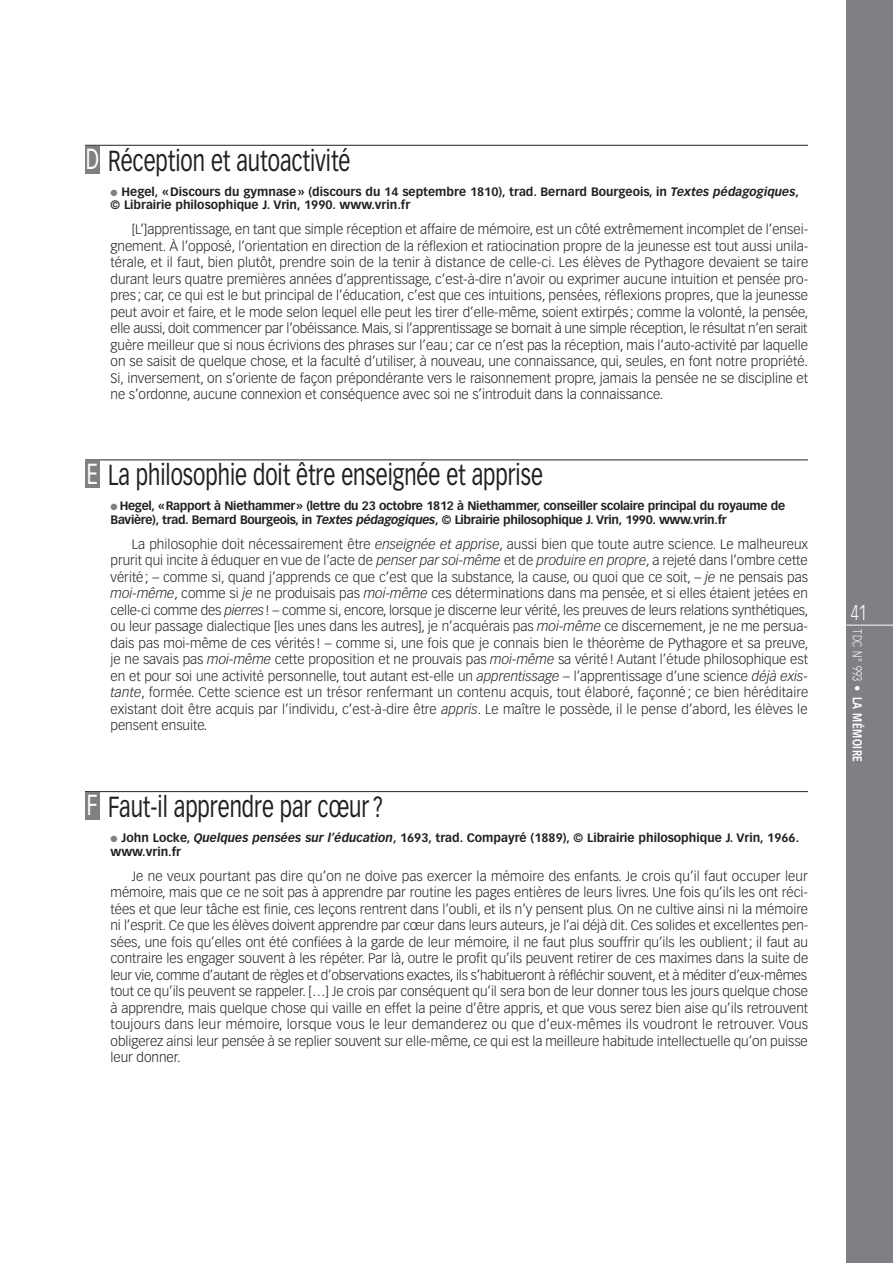
<style>
.page{position:relative;width:893px;height:1263px;background:#fff}
.page>*{position:absolute;margin:0;border:0;box-sizing:border-box;transform-origin:0 0}
.t1{font:28.5px "Vectora LH";color:#231f20;scale:.75 1}
.t2{font:300 21px "Vectora LH";color:#fff;scale:.75 1}
.t3{font:300 13.5px/16.5px "Vectora LH";color:#231f20;text-align:justify}
.t4{font:300 12.75px "Vectora LH";letter-spacing:.05em;color:#fff;scale:.75 1}
.t5{font:700 12px/13.5px "Vectora LH";color:#231f20}
.t6{font:700 12px/13.5px "Vectora LH";letter-spacing:-.025em;color:#231f20}
.s1{color:#fff}
.s2{color:#807f83}
.s3{font-style:italic}
.s4{font-weight:700}
</style>
<div class="page">
<div style="left:846px;top:0;width:47px;height:1263px;background:#807f83"></div>
<hr style="left:846px;top:625px;width:47px;height:1px;background:#fff">
<hr style="left:85px;top:145px;width:723px;height:1px;background:#231f20">
<div style="left:85px;top:146px;width:15px;height:27px;background:#807f83"></div>
<hr style="left:85px;top:791px;width:723px;height:1px;background:#231f20">
<div style="left:85px;top:792px;width:15px;height:28px;background:#807f83"></div>
<hr style="left:85px;top:459px;width:723px;height:1px;background:#231f20">
<div style="left:85px;top:460px;width:15px;height:28px;background:#807f83"></div>
<h1 class="t1" style="left:86px;top:149px;width:354px"><span class="s1">D</span> Réception et autoactivité</h1>
<p class="t5" style="left:111px;top:185px;width:690px"><span class="s2">●</span> Hegel, « Discours du gymnase » (discours du 14 septembre 1810), trad. Bernard Bourgeois, in <span class="s3">Textes pédagogiques</span>, © Librairie philosophique J. Vrin, 1990. www.vrin.fr</p>
<p class="t3" style="left:111px;top:222px;width:699px;text-indent:21px">[L’]apprentissage, en tant que simple réception et affaire de mémoire, est un côté extrêmement incomplet de l’ensei&shy;gnement. À l’opposé, l’orientation en direction de la réflexion et ratiocination propre de la jeunesse est tout aussi unila&shy;térale, et il faut, bien plutôt, prendre soin de la tenir à distance de celle-ci. Les élèves de Pythagore devaient se taire durant leurs quatre premières années d’apprentissage, c’est-à-dire n’avoir ou exprimer aucune intuition et pensée pro&shy;pres ; car, ce qui est le but principal de l’éducation, c’est que ces intuitions, pensées, réflexions propres, que la jeunesse peut avoir et faire, et le mode selon lequel elle peut les tirer d’elle-même, soient extirpés ; comme la volonté, la pensée, elle aussi, doit commencer par l’obéissance. Mais, si l’apprentissage se bornait à une simple réception, le résultat n’en serait guère meilleur que si nous écrivions des phrases sur l’eau ; car ce n’est pas la réception, mais l’auto-activité par laquelle on se saisit de quelque chose, et la faculté d’utiliser, à nouveau, une connaissance, qui, seules, en font notre propriété.<br>Si, inversement, on s’oriente de façon prépondérante vers le raisonnement propre, jamais la pensée ne se discipline et ne s’ordonne, aucune connexion et conséquence avec soi ne s’introduit dans la connaissance.</p>
<h1 class="t1" style="left:87px;top:463px;width:609px"><span class="s1">E</span> La philosophie doit être enseignée et apprise</h1>
<p class="t6" style="left:111px;top:500px;width:676px"><span class="s2">●</span> Hegel, «Rapport à Niethammer» (lettre du 23 octobre 1812 à Niethammer, conseiller scolaire principal du royaume de<br>Bavière), trad. Bernard Bourgeois, in <span class="s3">Textes pédagogiques</span>, © Librairie philosophique J. Vrin, 1990. www.vrin.fr</p>
<p class="t3" style="left:111px;top:537px;width:699px;text-indent:21px">La philosophie doit nécessairement être <span class="s3">enseignée et apprise</span>, aussi bien que toute autre science. Le malheureux prurit qui incite à éduquer en vue de l’acte de <span class="s3">penser par soi-même</span> et de <span class="s3">produire en propre</span>, a rejeté dans l’ombre cette vérité ; – comme si, quand j’apprends ce que c’est que la substance, la cause, ou quoi que ce soit, – <span class="s3">je</span> ne pensais pas <span class="s3">moi-même</span>, comme si <span class="s3">je</span> ne produisais pas <span class="s3">moi-même</span> ces déterminations dans ma pensée, et si elles étaient jetées en celle-ci comme des <span class="s3">pierres</span>! – comme si, encore, lorsque je discerne leur vérité, les preuves de leurs relations synthétiques, ou leur passage dialectique [les unes dans les autres], je n’acquérais pas <span class="s3">moi-même</span> ce discernement, je ne me persua&shy;dais pas moi-même de ces vérités ! – comme si, une fois que je connais bien le théorème de Pythagore et sa preuve, je ne savais pas <span class="s3">moi-même</span> cette proposition et ne prouvais pas <span class="s3">moi-même</span> sa vérité! Autant l’étude philosophique est en et pour soi une activité personnelle, tout autant est-elle un <span class="s3">apprentissage</span> – l’apprentissage d’une science <span class="s3">déjà exis&shy;tante</span>, formée. Cette science est un trésor renfermant un contenu acquis, tout élaboré, façonné ; ce bien héréditaire existant doit être acquis par l’individu, c’est-à-dire être <span class="s3">appris</span>. Le maître le possède, il le pense d’abord, les élèves le pensent ensuite.</p>
<h1 class="t1" style="left:87px;top:795px;width:397px"><span class="s1">F</span> Faut-il apprendre par cœur ?</h1>
<p class="t5" style="left:111px;top:832px;width:690px"><span class="s2">●</span> John Locke, <span class="s3">Quelques pensées sur l’éducation</span>, 1693, trad. Compayré (1889), © Librairie philosophique J. Vrin, 1966. www.vrin.fr</p>
<p class="t3" style="left:111px;top:868px;width:699px;text-indent:21px">Je ne veux pourtant pas dire qu’on ne doive pas exercer la mémoire des enfants. Je crois qu’il faut occuper leur mémoire, mais que ce ne soit pas à apprendre par routine les pages entières de leurs livres. Une fois qu’ils les ont réci&shy;tées et que leur tâche est finie, ces leçons rentrent dans l’oubli, et ils n’y pensent plus. On ne cultive ainsi ni la mémoire ni l’esprit. Ce que les élèves doivent apprendre par cœur dans leurs auteurs, je l’ai déjà dit. Ces solides et excellentes pen&shy;sées, une fois qu’elles ont été confiées à la garde de leur mémoire, il ne faut plus souffrir qu’ils les oublient ; il faut au contraire les engager souvent à les répéter. Par là, outre le profit qu’ils peuvent retirer de ces maximes dans la suite de leur vie, comme d’autant de règles et d’observations exactes, ils s’habitueront à réfléchir souvent, et à méditer d’eux-mêmes tout ce qu’ils peuvent se rappeler. […] Je crois par conséquent qu’il sera bon de leur donner tous les jours quelque chose à apprendre, mais quelque chose qui vaille en effet la peine d’être appris, et que vous serez bien aise qu’ils retrouvent toujours dans leur mémoire, lorsque vous le leur demanderez ou que d’eux-mêmes ils voudront le retrouver. Vous obligerez ainsi leur pensée à se replier souvent sur elle-même, ce qui est la meilleure habitude intellectuelle qu’on puisse leur donner.</p>
<h2 class="t2" style="left:851px;top:604px;width:23px">41</h2>
<p class="t4" style="left:863px;top:629px;width:178px;rotate:90deg">TDC N° 993 • <span class="s4">LA MÉMOIRE</span></p>
</div>
